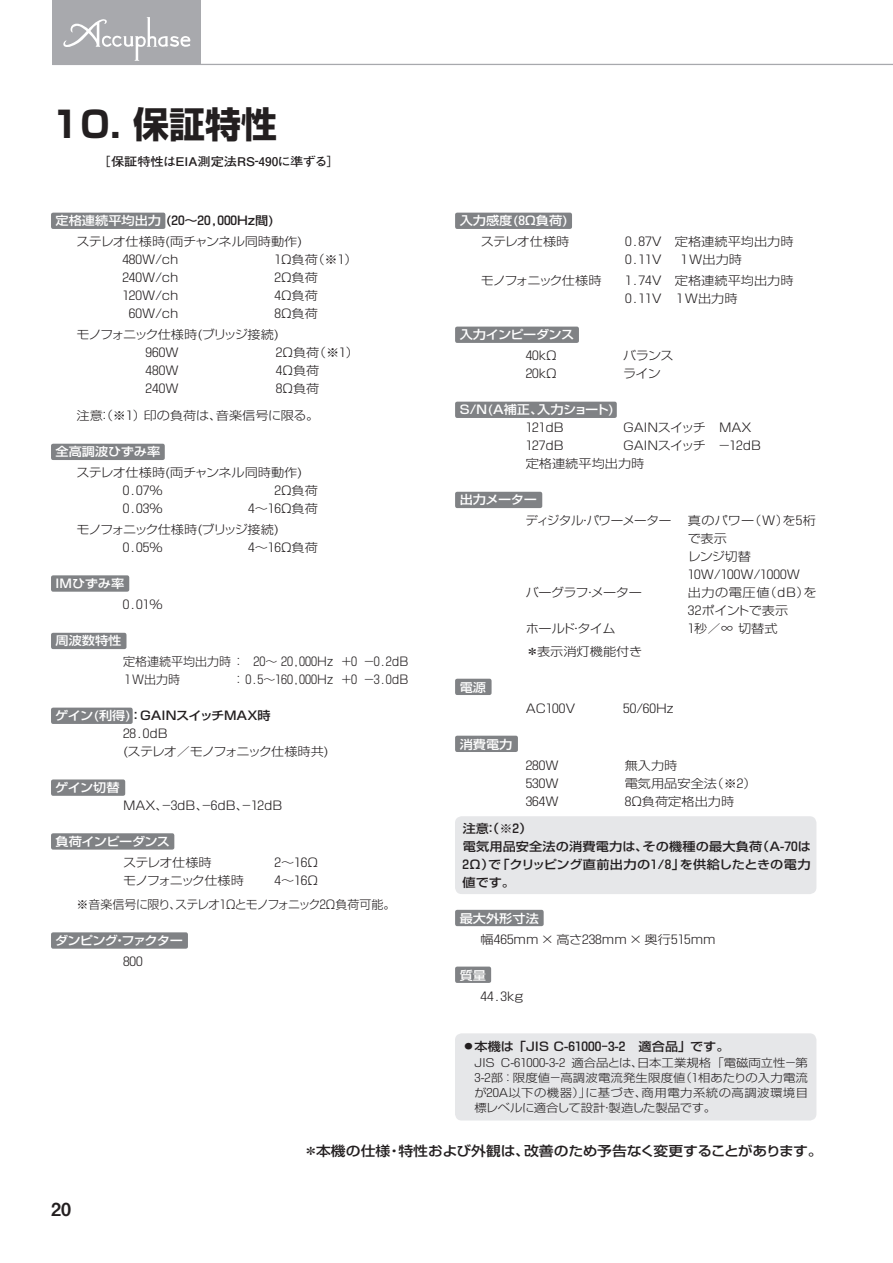
<style>
.page{position:relative;width:893px;height:1263px;background:#fff}
.page>*{position:absolute;margin:0;border:0;box-sizing:border-box;transform-origin:0 0}
.t1{font:700 36px "Shin Go Pro";color:#231f20}
.t2{font:18px "Midashi Go Pro MB31";color:#231f20}
.t3{font:500 13.5px "Shin Go Pro";letter-spacing:-.015em;color:#231f20;scale:1.1 1}
.t4{font:300 12px/18px "Shin Go Pro";color:#231f20;scale:1.1 1}
.t5{font:500 12px/18px "Shin Go Pro";letter-spacing:.01em;color:#231f20;scale:1.1 1}
.t6{font:300 12px/18px "Shin Go Pro";color:#231f20}
.t7{font:500 12px "Shin Go Pro";letter-spacing:-.03em;color:#fff;scale:1.1 1}
.t8{font:300 12px/21px "Shin Go Pro";letter-spacing:-.095em;color:#231f20;scale:1.1 1}
.t9{font:300 12px/18px "Shin Go Pro";letter-spacing:-.075em;color:#231f20;scale:1.1 1}
.t10{font:300 12px/21px "Shin Go Pro";letter-spacing:-.02em;color:#231f20;scale:1.1 1}
.t11{font:300 12px/24px "Shin Go Pro";letter-spacing:-.08em;color:#231f20;scale:1.1 1}
.t12{font:300 12px "Shin Go Pro";letter-spacing:-.045em;color:#231f20;scale:1.1 1}
.t13{font:700 12px "Futo Go B101 Pro";color:#231f20;scale:1.1 1}
.t14{font:300 12px "Shin Go Pro";letter-spacing:-.11em;color:#231f20;scale:1.1 1}
.t15{font:300 12px/18px "Shin Go Pro";letter-spacing:.04em;color:#231f20;scale:1.1 1}
.t16{font:500 12px "Shin Go Pro";color:#fff;scale:1.1 1}
.t17{font:500 12px "Shin Go Pro";letter-spacing:-.095em;color:#fff;scale:1.1 1}
.t18{font:300 12px "Shin Go Pro";letter-spacing:-.06em;color:#231f20;scale:1.05 1}
.t19{font:500 12px "Shin Go Pro";letter-spacing:-.065em;color:#fff;scale:1.1 1}
.t20{font:300 11.25px/15px "Shin Go Pro";color:#231f20;text-align:justify;scale:1.1 1}
.s1{font-weight:500;color:#fff}
.s2{font-weight:500}
.s3{font-size:7.5px}
</style>
<div class="page">
<svg style="left:201px;top:63px;width:692px;height:2px"></svg>
<div style="left:52px;top:0;width:149px;height:65px;background:#a8a9ad"></div>
<svg style="left:63px;top:17px;width:127px;height:44px"></svg>
<div style="left:455px;top:816px;width:361px;height:78px;background:#e6e7e9;border-radius:7px"></div>
<div style="left:51px;top:932px;width:137px;height:17px;background:#808285;border-radius:2px"></div>
<div style="left:455px;top:327px;width:124px;height:16px;background:#808285;border-radius:2px"></div>
<div style="left:455px;top:402px;width:162px;height:16px;background:#808285;border-radius:2px"></div>
<div style="left:455px;top:492px;width:87px;height:16px;background:#808285;border-radius:2px"></div>
<div style="left:455px;top:679px;width:37px;height:16px;background:#808285;border-radius:2px"></div>
<div style="left:455px;top:736px;width:63px;height:16px;background:#808285;border-radius:2px"></div>
<div style="left:455px;top:910px;width:89px;height:16px;background:#808285;border-radius:2px"></div>
<div style="left:455px;top:966px;width:36px;height:17px;background:#808285;border-radius:2px"></div>
<div style="left:455px;top:213px;width:117px;height:16px;background:#808285;border-radius:2px"></div>
<div style="left:51px;top:444px;width:114px;height:16px;background:#808285;border-radius:2px"></div>
<div style="left:51px;top:575px;width:78px;height:17px;background:#808285;border-radius:2px"></div>
<div style="left:51px;top:633px;width:75px;height:16px;background:#808285;border-radius:2px"></div>
<div style="left:51px;top:708px;width:82px;height:16px;background:#808285;border-radius:2px"></div>
<div style="left:51px;top:779px;width:74px;height:17px;background:#808285;border-radius:2px"></div>
<div style="left:51px;top:833px;width:123px;height:17px;background:#808285;border-radius:2px"></div>
<div style="left:51px;top:213px;width:114px;height:16px;background:#808285;border-radius:2px"></div>
<div style="left:455px;top:1033px;width:361px;height:87px;background:#e6e7e9;border-radius:7px"></div>
<h1 class="t1" style="left:51px;top:96px;width:228px">10. 保証特性</h1>
<p class="t13" style="left:98px;top:152px;width:222px">［保証特性はEIA測定法RS‐490に準ずる］</p>
<p class="t10" style="left:77px;top:209px;width:207px;text-indent:-21px"><span class="s1">定格連続平均出力</span> <span class="s2">(２０〜２０,０００ Hz間)<br></span>ステレオ仕様時(両チャンネル同時動作)</p>
<p class="t4" style="left:122px;top:249px;width:53px">480W/ch</p>
<p class="t4" style="left:274px;top:249px;width:77px">１Ω負荷（※１）</p>
<p class="t4" style="left:122px;top:267px;width:53px">240W/ch</p>
<p class="t4" style="left:274px;top:267px;width:41px">２Ω負荷</p>
<p class="t4" style="left:122px;top:285px;width:53px">120W/ch</p>
<p class="t4" style="left:274px;top:285px;width:41px">４Ω負荷</p>
<p class="t4" style="left:129px;top:303px;width:47px">60W/ch</p>
<p class="t8" style="left:76px;top:302px;width:221px;text-indent:198px">８Ω負荷モノフォニック仕様時 (ブリッジ接続)</p>
<p class="t4" style="left:146px;top:342px;width:31px">960W</p>
<p class="t4" style="left:276px;top:342px;width:77px">２Ω負荷（※１）</p>
<p class="t4" style="left:146px;top:360px;width:31px">480W</p>
<p class="t4" style="left:276px;top:360px;width:41px">４Ω負荷</p>
<p class="t4" style="left:146px;top:378px;width:31px">240W</p>
<p class="t4" style="left:276px;top:378px;width:41px">８Ω負荷</p>
<p class="t4" style="left:76px;top:405px;width:222px">注意：（※１）印の負荷は、音楽信号に限る。</p>
<p class="t16" style="left:56px;top:442px;width:97px">全高調波ひずみ率</p>
<p class="t4" style="left:123px;top:462px;width:165px;text-indent:-46px">ステレオ仕様時(両チャンネル同時動作)<br>０.０7％</p>
<p class="t4" style="left:274px;top:480px;width:41px">２Ω負荷</p>
<p class="t8" style="left:76px;top:497px;width:221px;text-indent:172px">４〜１６Ω負荷モノフォニック仕様時(ブリッジ接続)</p>
<p class="t4" style="left:123px;top:537px;width:38px">０.０5％</p>
<p class="t4" style="left:248px;top:537px;width:65px">４〜１６Ω負荷</p>
<p class="t7" style="left:51px;top:574px;width:68px">ＩＭひずみ率</p>
<p class="t4" style="left:123px;top:594px;width:38px">０.０１％</p>
<p class="t7" style="left:56px;top:631px;width:62px">周波数特性</p>
<p class="t6" style="left:123px;top:651px;width:287px">定格連続平均出力時 ： ２０〜２０,０００Hz ＋０ －０.２dB<br>1W出力時</p>
<p class="t4" style="left:123px;top:498px;width:37px">０.０3％</p>
<p class="t6" style="left:233px;top:669px;width:177px">： ０.５〜１６０,０００Hz ＋０ －３.０dB</p>
<p class="t9" style="left:123px;top:705px;width:189px;text-indent:-68px"><span class="s1">ゲイン(利得)</span><span class="s2">：GAINスイッチMAX時<br></span>２８.０dB<br>(ステレオ／モノフォニック仕様時共)</p>
<p class="t7" style="left:55px;top:778px;width:60px">ゲイン切替</p>
<p class="t4" style="left:123px;top:795px;width:146px">MAX、－３dB、－６dB、－１２dB</p>
<p class="t7" style="left:56px;top:832px;width:106px">負荷インピーダンス</p>
<p class="t12" style="left:123px;top:853px;width:82px">ステレオ仕様時</p>
<p class="t4" style="left:275px;top:852px;width:42px">２〜１６Ω</p>
<p class="t14" style="left:123px;top:871px;width:111px">モノフォニック仕様時</p>
<p class="t11" style="left:77px;top:867px;width:291px;text-indent:198px">４〜１６Ω<br>※音楽信号に限り、ステレオ１Ωとモノフォニック２Ω負荷可能。</p>
<p class="t19" style="left:55px;top:931px;width:118px">ダンピング・ファクター</p>
<p class="t4" style="left:123px;top:951px;width:20px">8００</p>
<p class="t16" style="left:460px;top:211px;width:100px">入力感度(８Ω負荷)</p>
<p class="t12" style="left:481px;top:232px;width:82px">ステレオ仕様時</p>
<p class="t4" style="left:625px;top:231px;width:155px">0.87V 定格連続平均出力時<br>０.１１V 　1W出力時</p>
<p class="t14" style="left:481px;top:271px;width:111px">モノフォニック仕様時</p>
<p class="t4" style="left:625px;top:270px;width:155px">1 .74V 定格連続平均出力時<br>０.１１V 1W出力時</p>
<p class="t7" style="left:460px;top:325px;width:106px">入力インピーダンス</p>
<p class="t4" style="left:526px;top:345px;width:31px">４０kΩ</p>
<p class="t4" style="left:623px;top:345px;width:47px">バランス</p>
<p class="t4" style="left:526px;top:363px;width:31px">２０kΩ</p>
<p class="t4" style="left:623px;top:363px;width:36px">ライン</p>
<p class="t17" style="left:458px;top:400px;width:143px">Ｓ/Ｎ(Ａ補正、入力ショート)</p>
<p class="t4" style="left:526px;top:417px;width:36px">121 dB</p>
<p class="t4" style="left:623px;top:417px;width:118px">GAINスイッチ　MAX</p>
<p class="t4" style="left:526px;top:435px;width:36px">127dB</p>
<p class="t4" style="left:526px;top:435px;width:215px;text-indent:98px">GAINスイッチ　－１２dB定格連続平均出力時</p>
<p class="t7" style="left:460px;top:490px;width:72px">出力メーター</p>
<p class="t18" style="left:525px;top:511px;width:140px">ディジタル・パワーメーター</p>
<p class="t4" style="left:688px;top:510px;width:118px">真のパワー（W）を５桁で表示<br>レンジ切替<br>１０W/１００W/１０００W</p>
<p class="t12" style="left:526px;top:583px;width:107px">バーグラフ・メーター</p>
<p class="t15" style="left:688px;top:582px;width:119px">出力の電圧値（dB）を<br>32ポイントで表示</p>
<p class="t4" style="left:526px;top:618px;width:83px">ホールド・タイム</p>
<p class="t4" style="left:688px;top:618px;width:83px">１秒／∞ 切替式</p>
<p class="t4" style="left:526px;top:640px;width:107px">＊表示消灯機能付き</p>
<p class="t7" style="left:460px;top:677px;width:25px">電源</p>
<p class="t4" style="left:526px;top:697px;width:47px">AC１００V</p>
<p class="t4" style="left:623px;top:697px;width:47px">５０/６０Hz</p>
<p class="t7" style="left:460px;top:734px;width:49px">消費電力</p>
<p class="t4" style="left:526px;top:754px;width:31px">280 W</p>
<p class="t4" style="left:625px;top:754px;width:49px">無入力時</p>
<p class="t4" style="left:526px;top:772px;width:31px">530W</p>
<p class="t4" style="left:625px;top:772px;width:121px">電気用品安全法（※２）</p>
<p class="t4" style="left:526px;top:790px;width:32px">364W</p>
<p class="t4" style="left:625px;top:790px;width:101px">８Ω負荷定格出力時</p>
<p class="t5" style="left:463px;top:817px;width:318px">注意：（※２）<br>電気用品安全法の消費電力は、その機種の最大負荷（A-70は<br>２Ω）で「クリッピング直前出力の１/８」を供給したときの電力値です。</p>
<p class="t7" style="left:460px;top:908px;width:73px">最大外形寸法</p>
<p class="t4" style="left:481px;top:928px;width:215px">幅465mm × 高さ238mm × 奥行515mm</p>
<p class="t7" style="left:460px;top:965px;width:25px">質量</p>
<p class="t4" style="left:481px;top:985px;width:40px">44.3kg</p>
<p class="t5" style="left:465px;top:1036px;width:242px"><span class="s3">●</span> 本機は 「JIS C-６１０００-３-２　適合品」です。</p>
<p class="t20" style="left:474px;top:1054px;width:305px">JIS C-６１０００-３-２適合品とは、日本工業規格「電磁両立性－第３-２部：限度値－高調波電流発生限度値（１相あたりの入力電流が２０A以下の機器）」に基づき、商用電力系統の高調波環境目標レベルに適合して設計・製造した製品です。</p>
<h2 class="t2" style="left:51px;top:1195px;width:22px">20</h2>
<p class="t3" style="left:303px;top:1139px;width:474px">＊本機の仕様・特性および外観は、改善のため予告なく変更することがあります。</p>
</div>
